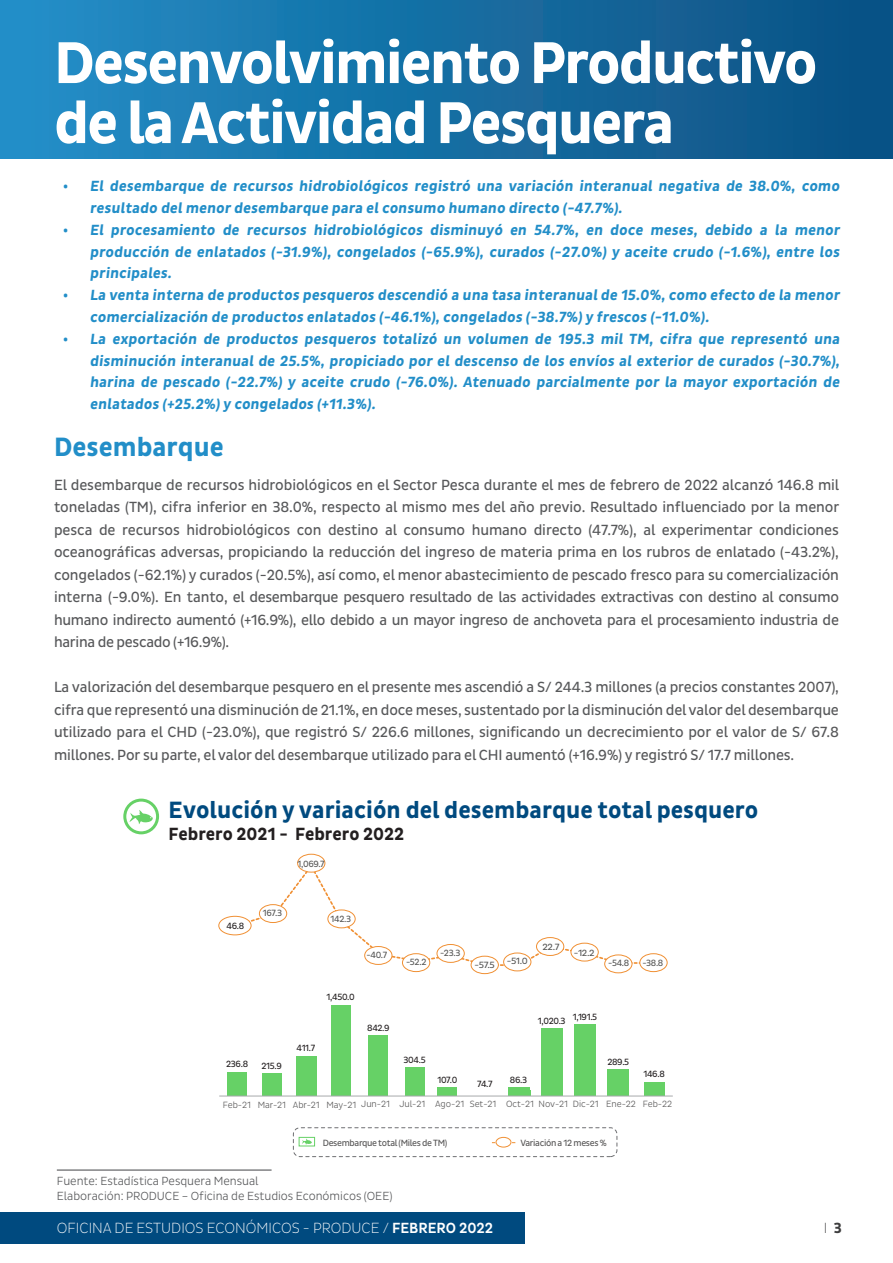
<style>
.page{position:relative;width:893px;height:1263px;background:#fff}
.page>*{position:absolute;margin:0;border:0;box-sizing:border-box;transform-origin:0 0}
.t1{font:700 60px/60px "Pluto Sans Cond";letter-spacing:-.035em;color:#fff}
.t2{font:700 27px "Pluto Sans Cond";color:#228ec8}
.t3{font:700 24px "Pluto Sans Cond";color:#004a7f}
.t4{font:700 18px "Pluto Sans Cond";color:#231f20}
.t5{font:15px/22.5px "Pluto Sans Cond";letter-spacing:-.02em;color:#57585a;text-align:justify}
.t6{font:700 15px/21.8px "Pluto Sans Cond";color:#228ec8}
.t7{font:300 15px "Pluto Sans Cond Ex";color:#fff}
.t8{font:300 15px "Pluto Sans Cond Ex";color:#3e3e3f}
.t9{font:300 12px "Pluto Sans Cond";color:#57585a}
.t10{font:300 9.15px/20.1px "Pluto Sans Cond";color:#585757}
.t11{font:9.15px "Pluto Sans Cond";letter-spacing:-.035em;color:#231f20}
.t12{font:9.15px "Pluto Sans Cond";letter-spacing:-.035em;color:#585757}
.t13{font:9.15px "Pluto Sans Cond";letter-spacing:-.035em;color:#575756}
.t14{font:9.15px "Pluto Sans Cond";letter-spacing:-.035em;color:#575756;scale:1.07 1}
.s1{font-weight:400;color:#231f20}
.s2{font-family:"Pluto Sans Cond";font-weight:500}
.s3{font-family:"Pluto Sans Cond";font-weight:700}
</style>
<div class="page">
<div style="left:0;top:1212px;width:525px;height:32px;background:#004a7f"></div>
<div style="left:0;top:0;width:893px;height:158px;background:linear-gradient(to right,#238fc7,#0a5082)"></div>
<img style="left:0;top:0;width:1px;height:612px">
<div style="left:218px;top:916px;width:34px;height:19px;border:1px solid #f09034;border-radius:50%"></div>
<div style="left:437px;top:1088px;width:20px;height:8px;background:#66d166"></div>
<div style="left:405px;top:1067px;width:20px;height:29px;background:#66d166"></div>
<div style="left:368px;top:1035px;width:20px;height:61px;background:#66d166"></div>
<div style="left:296px;top:1056px;width:21px;height:40px;background:#66d166"></div>
<div style="left:331px;top:1006px;width:20px;height:90px;background:#66d166"></div>
<div style="left:262px;top:1073px;width:19px;height:23px;background:#66d166"></div>
<div style="left:299px;top:1137px;width:16px;height:9px;border:1px solid #66d166"></div>
<svg style="left:302px;top:1138px;width:10px;height:7px"></svg>
<div style="left:496px;top:1137px;width:15px;height:10px;border:1px solid #f09034;border-radius:50%"></div>
<div style="left:508px;top:1088px;width:21px;height:8px;background:#66d166"></div>
<div style="left:541px;top:1028px;width:21px;height:68px;background:#66d166"></div>
<div style="left:574px;top:1024px;width:22px;height:72px;background:#66d166"></div>
<div style="left:608px;top:1069px;width:21px;height:27px;background:#66d166"></div>
<div style="left:503px;top:952px;width:28px;height:19px;border:1px solid #f09034;border-radius:50%"></div>
<div style="left:471px;top:956px;width:28px;height:18px;border:1px solid #f09034;border-radius:50%"></div>
<div style="left:297px;top:854px;width:28px;height:18px;border:1px solid #f09034;border-radius:50%"></div>
<div style="left:402px;top:953px;width:28px;height:19px;border:1px solid #f09034;border-radius:50%"></div>
<div style="left:644px;top:1082px;width:20px;height:14px;background:#66d166"></div>
<div style="left:639px;top:953px;width:29px;height:19px;border:1px solid #f09034;border-radius:50%"></div>
<div style="left:227px;top:1072px;width:20px;height:24px;background:#66d166"></div>
<div style="left:604px;top:954px;width:28px;height:19px;border:1px solid #f09034;border-radius:50%"></div>
<hr style="left:219px;top:1096px;width:454px;height:1px;background:#a7a9ac">
<svg style="left:235px;top:863px;width:424px;height:104px"></svg>
<div style="left:571px;top:943px;width:27px;height:18px;background:#fff;border-radius:50%"></div>
<div style="left:570px;top:943px;width:29px;height:18px;border:1px solid #f09034;border-radius:50%"></div>
<div style="left:536px;top:937px;width:28px;height:18px;background:#fff;border-radius:50%"></div>
<div style="left:536px;top:937px;width:28px;height:19px;border:1px solid #f09034;border-radius:50%"></div>
<div style="left:293px;top:1127px;width:324px;height:30px;border:1px dashed #6d6e71;border-radius:7px"></div>
<hr style="left:57px;top:1169px;width:215px;height:1px;background:#57585a">
<div style="left:123px;top:798px;width:36px;height:36px;border:3px solid #66d166;border-radius:50%"></div>
<svg style="left:130px;top:810px;width:23px;height:14px"></svg>
<p class="t1" style="left:54px;top:34px;width:765px">Desenvolvimiento Productivo de la Actividad Pesquera</p>
<p class="t6" style="left:90px;top:176px;width:753px;text-indent:-27px">• El desembarque de recursos hidrobiológicos registró una variación interanual negativa de 38.0%, como resultado del menor desembarque para el consumo humano directo (-47.7%).</p>
<p class="t6" style="left:90px;top:219px;width:754px;text-align:justify;text-indent:-27px">• El procesamiento de recursos hidrobiológicos disminuyó en 54.7%, en doce meses, debido a la menor producción de enlatados (-31.9%), congelados (-65.9%), curados (-27.0%) y aceite crudo (-1.6%), entre los principales.</p>
<p class="t6" style="left:90px;top:285px;width:754px;text-indent:-27px">• La venta interna de productos pesqueros descendió a una tasa interanual de 15.0%, como efecto de la menor comercialización de productos enlatados (-46.1%), congelados (-38.7%) y frescos (-11.0%).</p>
<p class="t6" style="left:90px;top:328px;width:753px;text-align:justify;text-indent:-27px">• La exportación de productos pesqueros totalizó un volumen de 195.3 mil TM, cifra que representó una disminución interanual de 25.5%, propiciado por el descenso de los envíos al exterior de curados (-30.7%), harina de pescado (-22.7%) y aceite crudo (-76.0%). Atenuado parcialmente por la mayor exportación de enlatados (+25.2%) y congelados (+11.3%).</p>
<p class="t2" style="left:54px;top:432px;width:171px">Desembarque</p>
<p class="t5" style="left:54px;top:473px;width:787px">El desembarque de recursos hidrobiológicos en el Sector Pesca durante el mes de febrero de 2022 alcanzó 146.8 mil toneladas (TM), cifra inferior en 38.0%, respecto al mismo mes del año previo. Resultado influenciado por la menor pesca de recursos hidrobiológicos con destino al consumo humano directo (47.7%), al experimentar condiciones oceanográficas adversas, propiciando la reducción del ingreso de materia prima en los rubros de enlatado (-43.2%), congelados (-62.1%) y curados (-20.5%), así como, el menor abastecimiento de pescado fresco para su comercialización interna (-9.0%). En tanto, el desembarque pesquero resultado de las actividades extractivas con destino al consumo humano indirecto aumentó (+16.9%), ello debido a un mayor ingreso de anchoveta para el procesamiento industria de harina de pescado (+16.9%).</p>
<p class="t5" style="left:54px;top:676px;width:786px">La valorización del desembarque pesquero en el presente mes ascendió a S/ 244.3 millones (a precios constantes 2007), cifra que representó una disminución de 21.1%, en doce meses, sustentado por la disminución del valor del desembarque utilizado para el CHD (-23.0%), que registró S/ 226.6 millones, significando un decrecimiento por el valor de S/ 67.8 millones. Por su parte, el valor del desembarque utilizado para el CHI aumentó (+16.9%) y registró S/ 17.7 millones.</p>
<p class="t3" style="left:169px;top:797px;width:591px">Evolución y variación del desembarque total pesquero</p>
<p class="t4" style="left:169px;top:824px;width:237px">Febrero 2021 - Febrero 2022</p>
<p class="t13" style="left:298px;top:858px;width:29px">1,069.7</p>
<p class="t11" style="left:227px;top:920px;width:19px">46.8</p>
<p class="t13" style="left:263px;top:908px;width:21px">167.3</p>
<p class="t13" style="left:331px;top:913px;width:22px">142.3</p>
<p class="t13" style="left:366px;top:950px;width:22px">-40.7</p>
<p class="t13" style="left:406px;top:957px;width:22px">-52.2</p>
<p class="t13" style="left:440px;top:947px;width:22px">-23.3</p>
<p class="t14" style="left:474px;top:960px;width:21px">-57.5</p>
<p class="t14" style="left:507px;top:956px;width:21px">-51.0</p>
<p class="t14" style="left:543px;top:942px;width:17px">22.7</p>
<p class="t14" style="left:574px;top:947px;width:21px">-12.2</p>
<p class="t13" style="left:608px;top:958px;width:23px">-54.8</p>
<p class="t13" style="left:642px;top:957px;width:23px">-38.8</p>
<p class="t11" style="left:226px;top:1059px;width:23px">236.8</p>
<p class="t10" style="left:223px;top:1095px;width:30px">Feb-21</p>
<p class="t11" style="left:261px;top:1060px;width:22px">215.9</p>
<p class="t11" style="left:327px;top:992px;width:30px">1,450.0</p>
<p class="t11" style="left:297px;top:1043px;width:20px">411.7</p>
<p class="t11" style="left:367px;top:1022px;width:24px">842.9</p>
<p class="t11" style="left:403px;top:1054px;width:24px">304.5</p>
<p class="t11" style="left:573px;top:1012px;width:26px">1,191.5</p>
<p class="t11" style="left:538px;top:1016px;width:29px">1,020.3</p>
<p class="t11" style="left:607px;top:1057px;width:23px">289.5</p>
<p class="t11" style="left:437px;top:1074px;width:21px">107.0</p>
<p class="t11" style="left:510px;top:1075px;width:19px">86.3</p>
<p class="t10" style="left:470px;top:1074px;width:130px;text-indent:7px"><span class="s1">74.7<br></span>Set-21 Oct-21 Nov-21 Dic-21</p>
<p class="t10" style="left:361px;top:1094px;width:66px">Jun-21 Jul-21</p>
<p class="t10" style="left:606px;top:1094px;width:31px">Ene-22</p>
<p class="t10" style="left:435px;top:1094px;width:31px">Ago-21</p>
<p class="t10" style="left:293px;top:1094px;width:29px">Abr-21</p>
<p class="t10" style="left:326px;top:1094px;width:31px">May-21</p>
<p class="t12" style="left:323px;top:1138px;width:126px">Desembarque total (Miles de TM)</p>
<p class="t12" style="left:520px;top:1138px;width:88px">Variación a 12 meses %</p>
<p class="t10" style="left:258px;top:1095px;width:30px">Mar-21</p>
<p class="t11" style="left:643px;top:1069px;width:23px">146.8</p>
<p class="t10" style="left:643px;top:1093px;width:31px">Feb-22</p>
<p class="t9" style="left:57px;top:1174px;width:203px">Fuente: Estadística Pesquera Mensual</p>
<p class="t9" style="left:57px;top:1189px;width:337px">Elaboración: PRODUCE – Oficina de Estudios Económicos (OEE)</p>
<p class="t7" style="left:57px;top:1220px;width:438px">OFICINA DE ESTUDIOS ECONÓMICOS - PRODUCE / <span class="s2">FEBRERO 2022</span></p>
<p class="t8" style="left:824px;top:1220px;width:19px">I <span class="s3">3</span></p>
</div>
